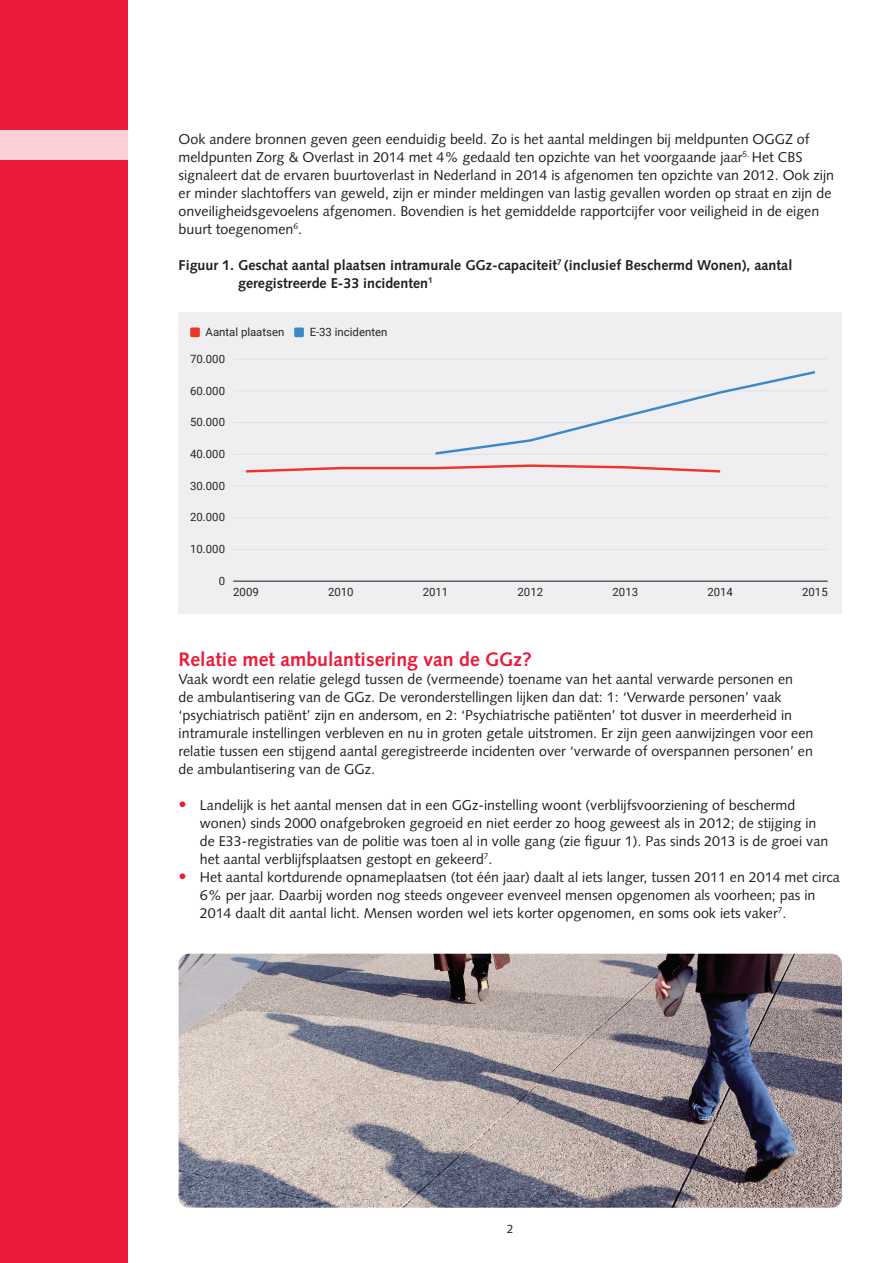
<style>
.page{position:relative;width:893px;height:1263px;background:#fff}
.page>*{position:absolute;margin:0;border:0;box-sizing:border-box;transform-origin:0 0}
.t1{font:700 19.5px "Syntax LT Std";color:#ed1a3a}
.t2{font:14.25px/18px "Syntax LT Std";color:#231f20}
.t3{font:700 14.25px/18px "Syntax LT Std";color:#231f20}
.t4{font:12px "Syntax LT Std";color:#231f20}
.t5{font:11.4px "Cairo Font 1 0";color:#272425}
.s1{font-size:16.5px;color:#ed1a3a}
</style>
<div class="page">
<div style="left:0;top:0;width:128px;height:1263px;background:#ed1a3a"></div>
<div style="left:0;top:130px;width:128px;height:29px;background:#fbd1d7"></div>
<div style="left:179px;top:312px;width:663px;height:302px;background:#efeef0"></div>
<img style="left:179px;top:954px;width:663px;height:254px">
<div style="left:190px;top:327px;width:10px;height:10px;background:#ee3627;border-radius:2px"></div>
<div style="left:294px;top:327px;width:10px;height:10px;background:#3b89c8;border-radius:2px"></div>
<hr style="left:233px;top:581px;width:595px;height:1px;background:#14191c">
<hr style="left:233px;top:549px;width:595px;height:1px;background:#e1e2e3">
<hr style="left:233px;top:517px;width:595px;height:1px;background:#e1e2e3">
<hr style="left:233px;top:486px;width:595px;height:1px;background:#e1e2e3">
<hr style="left:233px;top:454px;width:595px;height:1px;background:#e1e2e3">
<hr style="left:233px;top:422px;width:595px;height:1px;background:#e1e2e3">
<hr style="left:233px;top:390px;width:595px;height:1px;background:#e1e2e3">
<hr style="left:233px;top:359px;width:595px;height:1px;background:#e1e2e3">
<svg style="left:246px;top:464px;width:475px;height:9px"></svg>
<svg style="left:435px;top:371px;width:380px;height:84px"></svg>
<p class="t2" style="left:179px;top:130px;width:657px">Ook andere bronnen geven geen eenduidig beeld. Zo is het aantal meldingen bij meldpunten OGGZ of meldpunten Zorg &amp; Overlast in 2014 met 4% gedaald ten opzichte van het voorgaande jaar<sup>5.</sup> Het CBS signaleert dat de ervaren buurtoverlast in Nederland in 2014 is afgenomen ten opzichte van 2012. Ook zijn er minder slachtoffers van geweld, zijn er minder meldingen van lastig gevallen worden op straat en zijn de onveiligheidsgevoelens afgenomen. Bovendien is het gemiddelde rapportcijfer voor veiligheid in de eigen buurt toegenomen<sup>6</sup>.</p>
<p class="t3" style="left:238px;top:256px;width:556px;text-indent:-60px">Figuur 1. Geschat aantal plaatsen intramurale GGz-capaciteit<sup>7</sup> (inclusief Beschermd Wonen), aantal geregistreerde E-33 incidenten<sup>1</sup></p>
<p class="t5" style="left:206px;top:324px;width:80px">Aantal plaatsen</p>
<p class="t5" style="left:310px;top:324px;width:79px">E-33 incidenten</p>
<p class="t5" style="left:190px;top:351px;width:37px">70.000</p>
<p class="t5" style="left:190px;top:382px;width:37px">60.000</p>
<p class="t5" style="left:190px;top:414px;width:37px">50.000</p>
<p class="t5" style="left:190px;top:446px;width:37px">40.000</p>
<p class="t5" style="left:190px;top:478px;width:37px">30.000</p>
<p class="t5" style="left:190px;top:509px;width:37px">20.000</p>
<p class="t5" style="left:190px;top:541px;width:37px">10.000</p>
<p class="t5" style="left:219px;top:573px;width:8px">0</p>
<p class="t5" style="left:233px;top:584px;width:27px">2009</p>
<p class="t5" style="left:328px;top:584px;width:27px">2010</p>
<p class="t5" style="left:423px;top:584px;width:27px">2011</p>
<p class="t5" style="left:518px;top:584px;width:27px">2012</p>
<p class="t5" style="left:613px;top:584px;width:27px">2013</p>
<p class="t5" style="left:707px;top:584px;width:27px">2014</p>
<p class="t5" style="left:802px;top:584px;width:27px">2015</p>
<h1 class="t1" style="left:179px;top:648px;width:355px">Relatie met ambulantisering van de GGz?</h1>
<p class="t2" style="left:179px;top:670px;width:636px">Vaak wordt een relatie gelegd tussen de (vermeende) toename van het aantal verwarde personen en<br>de ambulantisering van de GGz. De veronderstellingen lijken dan dat: 1: ‘Verwarde personen’ vaak ‘psychiatrisch patiënt’ zijn en andersom, en 2: ‘Psychiatrische patiënten’ tot dusver in meerderheid in intramurale instellingen verbleven en nu in groten getale uitstromen. Er zijn geen aanwijzingen voor een relatie tussen een stijgend aantal geregistreerde incidenten over ‘verwarde of overspannen personen’ en de ambulantisering van de GGz.</p>
<p class="t2" style="left:200px;top:796px;width:630px;text-indent:-21px"><span class="s1">•</span> Landelijk is het aantal mensen dat in een GGz-instelling woont (verblijfsvoorziening of beschermd wonen) sinds 2000 onafgebroken gegroeid en niet eerder zo hoog geweest als in 2012; de stijging in de E33-registraties van de politie was toen al in volle gang (zie figuur 1). Pas sinds 2013 is de groei van het aantal verblijfsplaatsen gestopt en gekeerd<sup>7</sup>.</p>
<p class="t2" style="left:200px;top:868px;width:641px;text-indent:-21px"><span class="s1">•</span> Het aantal kortdurende opnameplaatsen (tot één jaar) daalt al iets langer, tussen 2011 en 2014 met circa<br>6% per jaar. Daarbij worden nog steeds ongeveer evenveel mensen opgenomen als voorheen; pas in<br>2014 daalt dit aantal licht. Mensen worden wel iets korter opgenomen, en soms ook iets vaker<sup>7</sup>.</p>
<p class="t4" style="left:507px;top:1221px;width:8px">2</p>
</div>
